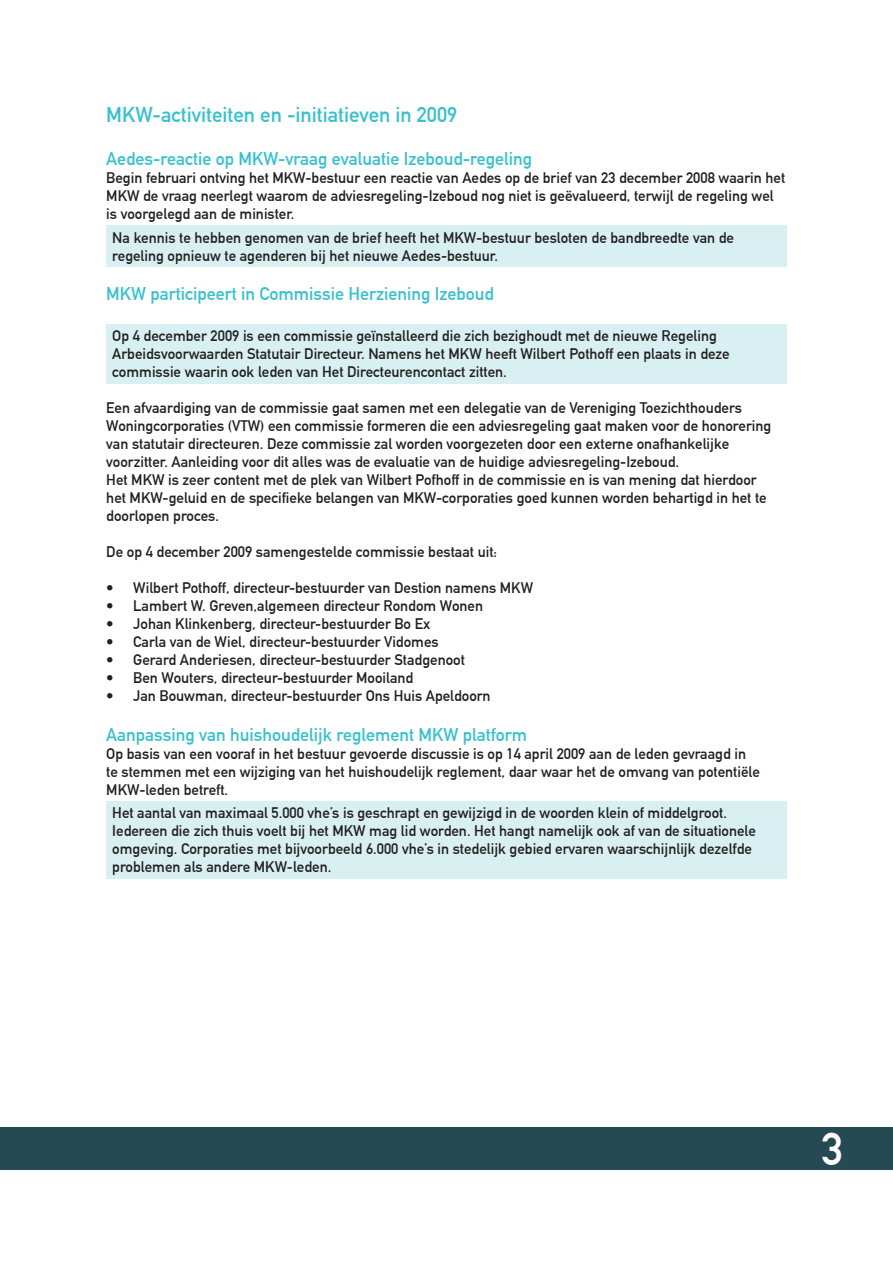
<style>
.page{position:relative;width:893px;height:1263px;background:#fff}
.page>*{position:absolute;margin:0;border:0;box-sizing:border-box;transform-origin:0 0}
.t1{font:45px "DIN Mittelschrift";color:#fff}
.Standaard{font:21px "DIN Mittelschrift";color:#37c1ce}
.Standaard-2{font:18px "DIN Mittelschrift";color:#37c1ce}
.Standaard-3{font:15px/18px "DIN Mittelschrift";color:#231f20}
</style>
<div class="page">
<div style="left:0;top:1127px;width:893px;height:42px;background:#254a53"></div>
<div style="left:106px;top:225px;width:681px;height:41px;background:#d9f0f3"></div>
<div style="left:106px;top:324px;width:681px;height:59px;background:#d9f0f3"></div>
<div style="left:106px;top:801px;width:681px;height:77px;background:#d9f0f3"></div>
<p class="Standaard" style="left:106px;top:102px;width:352px">MKW-activiteiten en -initiatieven in 2009</p>
<p class="Standaard-2" style="left:106px;top:148px;width:427px">Aedes-reactie op MKW-vraag evaluatie Izeboud-regeling</p>
<p class="Standaard-3" style="left:106px;top:169px;width:680px">Begin februari ontving het MKW-bestuur een reactie van Aedes op de brief van 23 december 2008 waarin het<br>MKW de vraag neerlegt waarom de adviesregeling-Izeboud nog niet is geëvalueerd, terwijl de regeling wel is voorgelegd aan de minister.</p>
<p class="Standaard-3" style="left:112px;top:228px;width:623px">Na kennis te hebben genomen van de brief heeft het MKW-bestuur besloten de bandbreedte van de regeling opnieuw te agenderen bij het nieuwe Aedes-bestuur.</p>
<p class="Standaard-2" style="left:106px;top:283px;width:389px">MKW participeert in Commissie Herziening Izeboud</p>
<p class="Standaard-3" style="left:112px;top:327px;width:619px">Op 4 december 2009 is een commissie geïnstalleerd die zich bezighoudt met de nieuwe Regeling<br>Arbeidsvoorwaarden Statutair Directeur. Namens het MKW heeft Wilbert Pothoff een plaats in deze commissie waarin ook leden van Het Directeurencontact zitten.</p>
<p class="Standaard-3" style="left:106px;top:399px;width:666px">Een afvaardiging van de commissie gaat samen met een delegatie van de Vereniging Toezichthouders Woningcorporaties (VTW) een commissie formeren die een adviesregeling gaat maken voor de honorering van statutair directeuren. Deze commissie zal worden voorgezeten door een externe onafhankelijke voorzitter. Aanleiding voor dit alles was de evaluatie van de huidige adviesregeling-Izeboud.</p>
<p class="Standaard-3" style="left:106px;top:471px;width:662px">Het MKW is zeer content met de plek van Wilbert Pofhoff in de commissie en is van mening dat hierdoor het MKW-geluid en de specifieke belangen van MKW-corporaties goed kunnen worden behartigd in het te doorlopen proces.</p>
<p class="Standaard-3" style="left:106px;top:543px;width:392px">De op 4 december 2009 samengestelde commissie bestaat uit:</p>
<p class="Standaard-3" style="left:106px;top:579px;width:428px">• Wilbert Pothoff, directeur-bestuurder van Destion namens MKW</p>
<p class="Standaard-3" style="left:106px;top:597px;width:378px">• Lambert W. Greven,algemeen directeur Rondom Wonen</p>
<p class="Standaard-3" style="left:106px;top:615px;width:325px">• Johan Klinkenberg, directeur-bestuurder Bo Ex</p>
<p class="Standaard-3" style="left:106px;top:633px;width:334px">• Carla van de Wiel, directeur-bestuurder Vidomes</p>
<p class="Standaard-3" style="left:106px;top:651px;width:360px">• Gerard Anderiesen, directeur-bestuurder Stadgenoot</p>
<p class="Standaard-3" style="left:106px;top:669px;width:309px">• Ben Wouters, directeur-bestuurder Mooiland</p>
<p class="Standaard-3" style="left:106px;top:687px;width:386px">• Jan Bouwman, directeur-bestuurder Ons Huis Apeldoorn</p>
<p class="Standaard-2" style="left:106px;top:724px;width:422px">Aanpassing van huishoudelijk reglement MKW platform</p>
<p class="Standaard-3" style="left:106px;top:745px;width:655px">Op basis van een vooraf in het bestuur gevoerde discussie is op 14 april 2009 aan de leden gevraagd in te stemmen met een wijziging van het huishoudelijk reglement, daar waar het de omvang van potentiële<br>MKW-leden betreft.</p>
<p class="Standaard-3" style="left:112px;top:804px;width:645px">Het aantal van maximaal 5.000 vhe’s is geschrapt en gewijzigd in de woorden klein of middelgroot.<br>Iedereen die zich thuis voelt bij het MKW mag lid worden. Het hangt namelijk ook af van de situationele omgeving. Corporaties met bijvoorbeeld 6.000 vhe’s in stedelijk gebied ervaren waarschijnlijk dezelfde problemen als andere MKW-leden.</p>
<h1 class="t1" style="left:822px;top:1122px;width:23px">3</h1>
</div>
